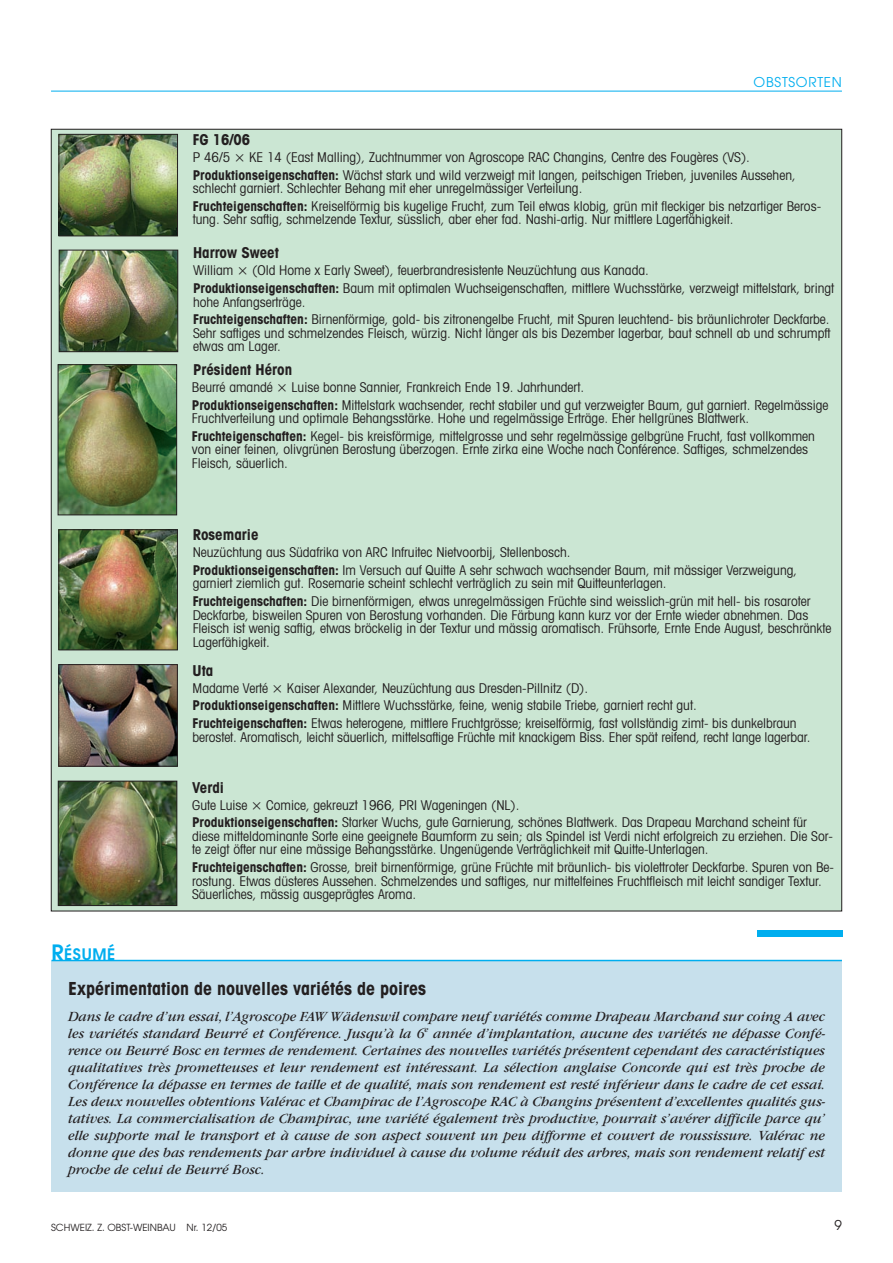
<style>
.page{position:relative;width:893px;height:1263px;background:#fff}
.page>*{position:absolute;margin:0;border:0;box-sizing:border-box;transform-origin:0 0}
.t1{font:700 condensed 18px "Avant Garde";color:#231f20}
.t2{font:600 15.75px "Avant Garde";letter-spacing:.035em;color:#00aeef}
.t3{font:700 condensed 15px "Avant Garde";color:#231f20}
.t4{font:italic 14.7px/17px "Garamond";color:#231f20;text-align:justify}
.t5{font:condensed 13.5px/17.7px "Avant Garde";color:#231f20}
.t6{font:13.5px "Avant Garde";letter-spacing:.055em;color:#00aeef}
.t7{font:13.5px "Avant Garde";color:#231f20}
.t8{font:9.75px "Avant Garde";color:#231f20}
.s1{font-weight:700}
.s2{font-size:21px}
</style>
<div class="page">
<hr style="left:51px;top:91px;width:791px;height:1px;background:#00aeef">
<div style="left:51px;top:961px;width:791px;height:231px;background:#c7e0ec"></div>
<hr style="left:51px;top:960px;width:791px;height:1px;background:#00aeef">
<div style="left:758px;top:930px;width:85px;height:6px;background:#00aeef"></div>
<div style="left:51px;top:129px;width:791px;height:782px;background:#cbe6d3"></div>
<img style="left:61px;top:136px;width:115px;height:98px">
<div style="left:59px;top:134px;width:119px;height:102px;border:1px solid #231f20"></div>
<img style="left:61px;top:252px;width:115px;height:98px">
<div style="left:59px;top:250px;width:119px;height:102px;border:1px solid #231f20"></div>
<img style="left:60px;top:366px;width:115px;height:147px">
<div style="left:58px;top:364px;width:119px;height:151px;border:1px solid #231f20"></div>
<img style="left:61px;top:531px;width:115px;height:117px">
<div style="left:59px;top:529px;width:119px;height:121px;border:1px solid #231f20"></div>
<img style="left:61px;top:666px;width:115px;height:98px">
<div style="left:59px;top:664px;width:119px;height:102px;border:1px solid #231f20"></div>
<img style="left:60px;top:783px;width:115px;height:121px">
<div style="left:58px;top:781px;width:119px;height:125px;border:1px solid #231f20"></div>
<p class="t6" style="left:754px;top:77px;width:90px">OBSTSORTEN</p>
<p class="t3" style="left:193px;top:134px;width:59px">FG 16/06</p>
<p class="t5" style="left:193px;top:149px;width:39px">P 46/5</p>
<p class="t5" style="left:193px;top:149px;width:605px;text-indent:56px">KE 14 (East Malling), Zuchtnummer von Agroscope RAC Changins, Centre des Fougères (VS).<br><span class="s1">Produktionseigenschaften:</span> Wächst stark und wild verzweigt mit langen, peitschigen Trieben, juveniles Aussehen,</p>
<p class="t5" style="left:193px;top:181px;width:630px">schlecht garniert. Schlechter Behang mit eher unregelmässiger Verteilung.<br><span class="s1">Fruchteigenschaften:</span> Kreiselförmig bis kugelige Frucht, zum Teil etwas klobig, grün mit fleckiger bis netzartiger Beros-</p>
<p class="t5" style="left:193px;top:212px;width:542px">tung. Sehr saftig, schmelzende Textur, süsslich, aber eher fad. Nashi-artig. Nur mittlere Lagerfähigkeit.</p>
<p class="t3" style="left:193px;top:247px;width:87px">Harrow Sweet</p>
<p class="t5" style="left:193px;top:263px;width:42px">William</p>
<p class="t5" style="left:193px;top:263px;width:643px;text-indent:59px">(Old Home x Early Sweet), feuerbrandresistente Neuzüchtung aus Kanada.<br><span class="s1">Produktionseigenschaften:</span> Baum mit optimalen Wuchseigenschaften, mittlere Wuchsstärke, verzweigt mittelstark, bringt</p>
<p class="t5" style="left:193px;top:294px;width:638px">hohe Anfangserträge.<br><span class="s1">Fruchteigenschaften:</span> Birnenförmige, gold- bis zitronengelbe Frucht, mit Spuren leuchtend- bis bräunlichroter Deckfarbe.</p>
<p class="t5" style="left:193px;top:328px;width:639px;line-height:13.5px">Sehr saftiges und schmelzendes Fleisch, würzig. Nicht länger als bis Dezember lagerbar, baut schnell ab und schrumpft etwas am Lager.</p>
<p class="t3" style="left:193px;top:364px;width:101px">Président Héron</p>
<p class="t5" style="left:192px;top:379px;width:82px">Beurré amandé</p>
<p class="t5" style="left:192px;top:379px;width:638px;text-indent:100px">Luise bonne Sannier, Frankreich Ende 19. Jahrhundert.<br><span class="s1">Produktionseigenschaften:</span> Mittelstark wachsender, recht stabiler und gut verzweigter Baum, gut garniert. Regelmässige</p>
<p class="t5" style="left:192px;top:411px;width:625px">Fruchtverteilung und optimale Behangsstärke. Hohe und regelmässige Erträge. Eher hellgrünes Blattwerk.<br><span class="s1">Fruchteigenschaften:</span> Kegel- bis kreisförmige, mittelgrosse und sehr regelmässige gelbgrüne Frucht, fast vollkommen</p>
<p class="t5" style="left:192px;top:444px;width:618px;line-height:13.5px">von einer feinen, olivgrünen Berostung überzogen. Ernte zirka eine Woche nach Conférence. Saftiges, schmelzendes<br>Fleisch, säuerlich.</p>
<p class="t2" style="left:51px;top:948px;width:65px"><span class="s2">R</span>ÉSUMÉ</p>
<p class="t3" style="left:193px;top:529px;width:67px">Rosemarie</p>
<p class="t5" style="left:193px;top:545px;width:606px">Neuzüchtung aus Südafrika von ARC Infruitec Nietvoorbij, Stellenbosch.<br><span class="s1">Produktionseigenschaften:</span> Im Versuch auf Quitte A sehr schwach wachsender Baum, mit mässiger Verzweigung,</p>
<p class="t5" style="left:193px;top:576px;width:619px">garniert ziemlich gut. Rosemarie scheint schlecht verträglich zu sein mit Quitteunterlagen.<br><span class="s1">Fruchteigenschaften:</span> Die birnenförmigen, etwas unregelmässigen Früchte sind weisslich-grün mit hell- bis rosaroter</p>
<p class="t5" style="left:193px;top:609px;width:640px;line-height:13.5px">Deckfarbe, bisweilen Spuren von Berostung vorhanden. Die Färbung kann kurz vor der Ernte wieder abnehmen. Das<br>Fleisch ist wenig saftig, etwas bröckelig in der Textur und mässig aromatisch. Frühsorte, Ernte Ende August, beschränkte<br>Lagerfähigkeit.</p>
<p class="t3" style="left:193px;top:665px;width:22px">Uta</p>
<p class="t5" style="left:193px;top:681px;width:77px">Madame Verté</p>
<p class="t5" style="left:193px;top:681px;width:605px;text-indent:94px">Kaiser Alexander, Neuzüchtung aus Dresden-Pillnitz (D).<br><span class="s1">Produktionseigenschaften:</span> Mittlere Wuchsstärke, feine, wenig stabile Triebe, garniert recht gut.<br><span class="s1">Fruchteigenschaften:</span> Etwas heterogene, mittlere Fruchtgrösse; kreiselförmig, fast vollständig zimt- bis dunkelbraun</p>
<p class="t5" style="left:193px;top:729px;width:619px">berostet. Aromatisch, leicht säuerlich, mittelsaftige Früchte mit knackigem Biss. Eher spät reifend, recht lange lagerbar.</p>
<p class="t3" style="left:192px;top:782px;width:33px">Verdi</p>
<p class="t5" style="left:192px;top:797px;width:57px">Gute Luise</p>
<p class="t5" style="left:192px;top:797px;width:616px;text-indent:74px">Comice, gekreuzt 1966, PRI Wageningen (NL).<br><span class="s1">Produktionseigenschaften:</span> Starker Wuchs, gute Garnierung, schönes Blattwerk. Das Drapeau Marchand scheint für</p>
<p class="t5" style="left:192px;top:831px;width:642px;line-height:13.5px">diese mitteldominante Sorte eine geeignete Baumform zu sein; als Spindel ist Verdi nicht erfolgreich zu erziehen. Die Sor&shy;te zeigt öfter nur eine mässige Behangsstärke. Ungenügende Verträglichkeit mit Quitte-Unterlagen.</p>
<p class="t5" style="left:192px;top:862px;width:643px;line-height:13.5px"><span class="s1">Fruchteigenschaften:</span> Grosse, breit birnenförmige, grüne Früchte mit bräunlich- bis violettroter Deckfarbe. Spuren von Be&shy;rostung. Etwas düsteres Aussehen. Schmelzendes und saftiges, nur mittelfeines Fruchtfleisch mit leicht sandiger Textur.<br>Säuerliches, mässig ausgeprägtes Aroma.</p>
<h1 class="t1" style="left:68px;top:982px;width:360px">Expérimentation de nouvelles variétés de poires</h1>
<p class="t4" style="left:68px;top:1009px;width:759px">Dans le cadre d’un essai, l’Agroscope FAW Wädenswil compare neuf variétés comme Drapeau Marchand sur coing A avec les variétés standard Beurré et Conférence. Jusqu’à la 6<sup>e</sup> année d’implantation, aucune des variétés ne dépasse Confé&shy;rence ou Beurré Bosc en termes de rendement. Certaines des nouvelles variétés présentent cependant des caractéristiques qualitatives très prometteuses et leur rendement est intéressant. La sélection anglaise Concorde qui est très proche de Conférence la dépasse en termes de taille et de qualité, mais son rendement est resté inférieur dans le cadre de cet essai.<br>Les deux nouvelles obtentions Valérac et Champirac de l’Agroscope RAC à Changins présentent d’excellentes qualités gus&shy;tatives. La commercialisation de Champirac, une variété également très productive, pourrait s’avérer difficile parce qu’ elle supporte mal le transport et à cause de son aspect souvent un peu difforme et couvert de roussissure. Valérac ne donne que des bas rendements par arbre individuel à cause du volume réduit des arbres, mais son rendement relatif est proche de celui de Beurré Bosc.</p>
<p class="t8" style="left:51px;top:1223px;width:178px">SCHWEIZ. Z. OBST-WEINBAU Nr. 12/05</p>
<p class="t7" style="left:834px;top:1220px;width:9px">9</p>
</div>
